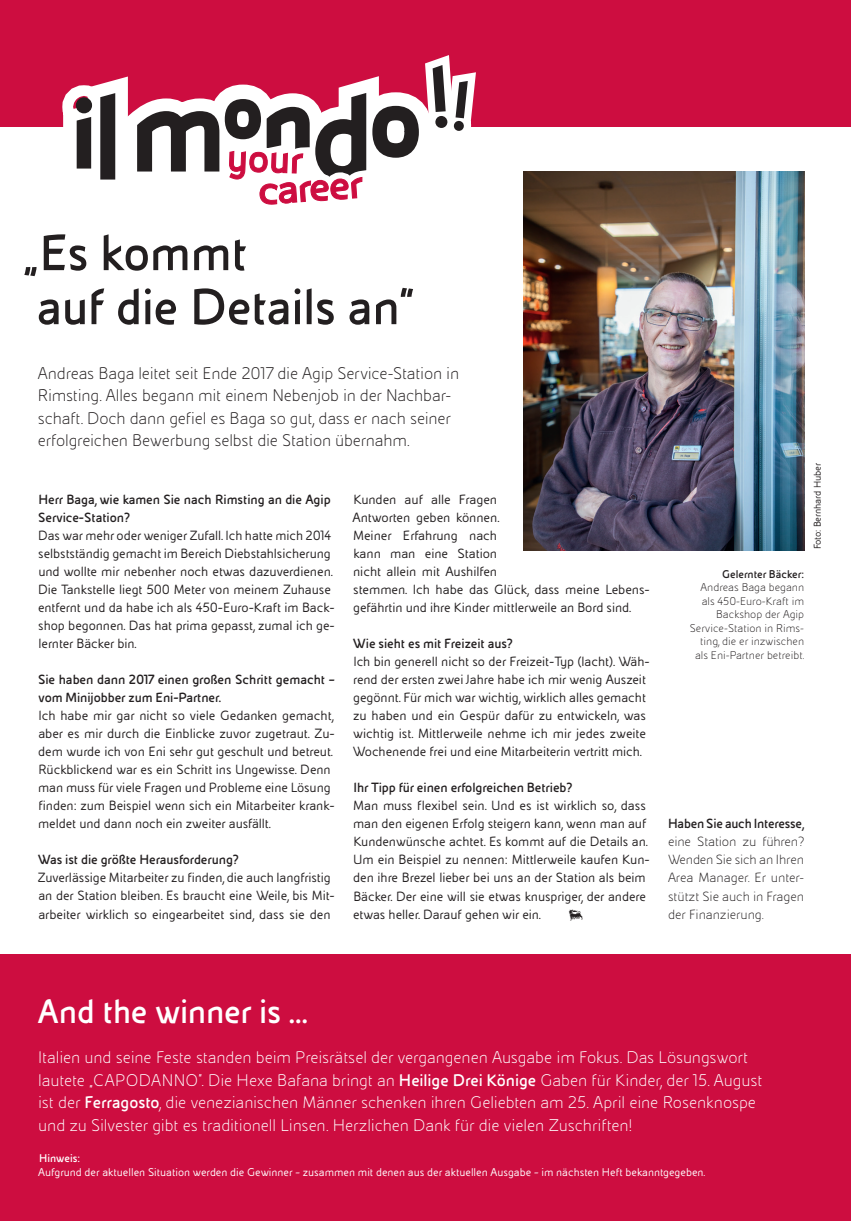
<style>
.page{position:relative;width:851px;height:1221px;background:#fff}
.page>*{position:absolute;margin:0;border:0;box-sizing:border-box;transform-origin:0 0}
.t1{font:700 54px/54px "Eni Exp";letter-spacing:-.01em;color:#231f20}
.t2{font:700 36px "Eni Exp";letter-spacing:-.005em;color:#fff}
.t3{font:300 18px/22.5px "Eni Exp";letter-spacing:-.01em;color:#fff}
.t4{font:300 18px/22.5px "Eni Exp";letter-spacing:-.01em;color:#231f20}
.t5{font:14.25px/18px "Eni Exp Reg";letter-spacing:-.005em;color:#231f20}
.t6{font:700 14.25px/18px "Eni Exp";letter-spacing:-.005em;color:#231f20}
.t7{font:300 14.25px/18px "Eni Exp";letter-spacing:-.005em;color:#231f20;text-align:justify}
.t8{font:300 12px/13.5px "Eni Exp";color:#231f20;text-align:right}
.t9{font:12px "Eni Exp Reg";color:#fff}
.t10{font:700 12px "Eni Exp";color:#231f20}
.t11{font:700 12px "Eni Exp";color:#fff}
.t12{font:10.5px "Eni Exp Reg";letter-spacing:-.01em;color:#231f20}
.s1{font-weight:700}
</style>
<div class="page">
<div style="left:0;top:954px;width:850px;height:266px;background:#cd0d40"></div>
<div style="left:0;top:0;width:850px;height:126px;background:#cd0d40"></div>
<img style="left:523px;top:171px;width:281px;height:379px">
<svg style="left:46px;top:55px;width:439px;height:150px"></svg>
<h1 class="t1" style="left:22px;top:226px;width:394px">„Es kommt<br>auf die Details an“</h1>
<p class="t4" style="left:38px;top:362px;width:423px">Andreas Baga leitet seit Ende 2017 die Agip Service-Station in Rimsting. Alles begann mit einem Nebenjob in der Nachbar&shy;schaft. Doch dann gefiel es Baga so gut, dass er nach seiner erfolgreichen Bewerbung selbst die Station übernahm.</p>
<p class="t6" style="left:38px;top:491px;width:294px">Herr Baga, wie kamen Sie nach Rimsting an die Agip<br>Service-Station?</p>
<p class="t5" style="left:38px;top:527px;width:298px">Das war mehr oder weniger Zufall. Ich hatte mich 2014 selbstständig gemacht im Bereich Diebstahlsicherung und wollte mir nebenher noch etwas dazuverdienen.<br>Die Tankstelle liegt 500 Meter von meinem Zuhause entfernt und da habe ich als 450-Euro-Kraft im Back&shy;shop begonnen. Das hat prima gepasst, zumal ich ge&shy;lernter Bäcker bin.</p>
<p class="t6" style="left:38px;top:671px;width:298px">Sie haben dann 2017 einen großen Schritt gemacht – vom Minijobber zum Eni-Partner.</p>
<p class="t5" style="left:38px;top:707px;width:298px">Ich habe mir gar nicht so viele Gedanken gemacht, aber es mir durch die Einblicke zuvor zugetraut. Zu&shy;dem wurde ich von Eni sehr gut geschult und betreut.<br>Rückblickend war es ein Schritt ins Ungewisse. Denn man muss für viele Fragen und Probleme eine Lösung finden: zum Beispiel wenn sich ein Mitarbeiter krank&shy;meldet und dann noch ein zweiter ausfällt.</p>
<p class="t6" style="left:38px;top:851px;width:202px">Was ist die größte Herausforderung?</p>
<p class="t5" style="left:37px;top:869px;width:299px">Zuverlässige Mitarbeiter zu finden, die auch langfristig an der Station bleiben. Es braucht eine Weile, bis Mit&shy;arbeiter wirklich so eingearbeitet sind, dass sie den</p>
<p class="t5" style="left:352px;top:491px;width:298px">Kunden auf alle Fragen<br>Antworten geben können.<br>Meiner Erfahrung nach<br>kann man eine Station<br>nicht allein mit Aushilfen<br>stemmen. Ich habe das Glück, dass meine Lebens&shy;gefährtin und ihre Kinder mittlerweile an Bord sind.</p>
<p class="t6" style="left:353px;top:635px;width:161px">Wie sieht es mit Freizeit aus?</p>
<p class="t5" style="left:353px;top:653px;width:298px">Ich bin generell nicht so der Freizeit-Typ (lacht). Wäh&shy;rend der ersten zwei Jahre habe ich mir wenig Auszeit gegönnt. Für mich war wichtig, wirklich alles gemacht zu haben und ein Gespür dafür zu entwickeln, was wichtig ist. Mittlerweile nehme ich mir jedes zweite Wochenende frei und eine Mitarbeiterin vertritt mich.</p>
<p class="t6" style="left:353px;top:779px;width:220px">Ihr Tipp für einen erfolgreichen Betrieb?</p>
<p class="t5" style="left:353px;top:797px;width:298px">Man muss flexibel sein. Und es ist wirklich so, dass man den eigenen Erfolg steigern kann, wenn man auf Kundenwünsche achtet. Es kommt auf die Details an.<br>Um ein Beispiel zu nennen: Mittlerweile kaufen Kun&shy;den ihre Brezel lieber bei uns an der Station als beim Bäcker. Der eine will sie etwas knuspriger, der andere etwas heller. Darauf gehen wir ein.</p>
<p class="t10" style="left:722px;top:567px;width:84px">Gelernter Bäcker:</p>
<p class="t8" style="left:689px;top:581px;width:116px">Andreas Baga begann als 450-Euro-Kraft im<br>Backshop der Agip<br>Service-Station in Rims&shy;ting, die er inzwischen als Eni-Partner betreibt.</p>
<p class="t12" style="left:812px;top:549px;width:88px;rotate:-90deg">Foto: Bernhard Huber</p>
<p class="t6" style="left:668px;top:815px;width:138px">Haben Sie auch Interesse,</p>
<p class="t7" style="left:668px;top:833px;width:138px">eine Station zu führen?<br>Wenden Sie sich an Ihren Area Manager. Er unter&shy;stützt Sie auch in Fragen der Finanzierung.</p>
<h2 class="t2" style="left:38px;top:993px;width:271px">And the winner is …</h2>
<p class="t3" style="left:38px;top:1046px;width:725px">Italien und seine Feste standen beim Preisrätsel der vergangenen Ausgabe im Fokus. Das Lösungswort lautete „CAPODANNO“. Die Hexe Bafana bringt an <span class="s1">Heilige Drei Könige</span> Gaben für Kinder, der 15. August ist der <span class="s1">Ferragosto</span>, die venezianischen Männer schenken ihren Geliebten am 25. April eine Rosenknospe und zu Silvester gibt es traditionell Linsen. Herzlichen Dank für die vielen Zuschriften!</p>
<p class="t11" style="left:39px;top:1151px;width:43px">Hinweis:</p>
<p class="t9" style="left:38px;top:1165px;width:668px">Aufgrund der aktuellen Situation werden die Gewinner – zusammen mit denen aus der aktuellen Ausgabe – im nächsten Heft bekanntgegeben.</p>
</div>
